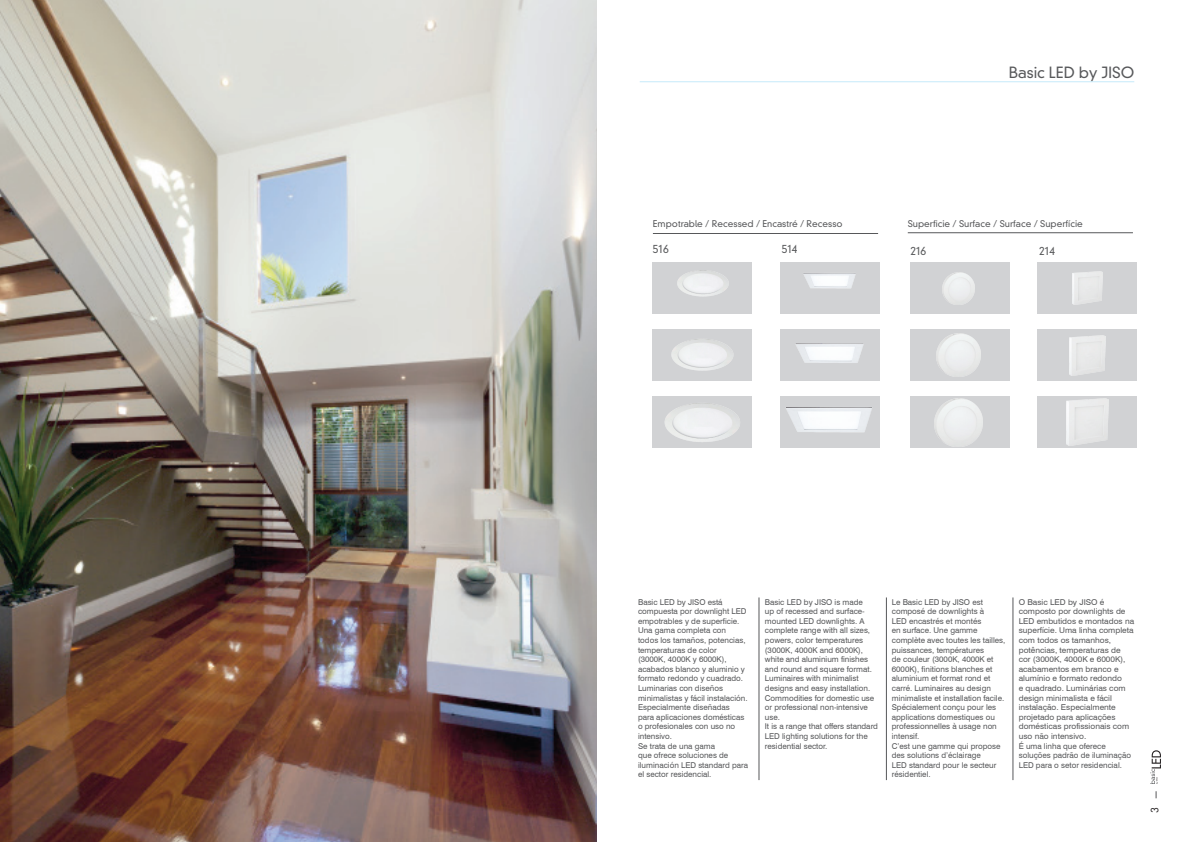
<style>
.page{position:relative;width:1191px;height:842px;background:#fff}
.page>*{position:absolute;margin:0;border:0;box-sizing:border-box;transform-origin:0 0}
.t1{font:300 15px "DIN Neuzeit Grotesk Std";color:#57585a}
.t2{font:300 11px "DIN Neuzeit Grotesk Std";color:#57585a}
.t3{font:10px "Futura Std";color:#231f20}
.t4{font:300 9px "DIN Neuzeit Grotesk Std";color:#57585a}
.t5{font:8px/9.6px "Swiss 721 BT";color:#57585a}
.t6{font:8px/9.6px "Swiss 721 BT";color:#57585a;scale:1.04 1}
</style>
<div class="page">
<svg style="left:1150px;top:750px;width:11px;height:34px"></svg>
<img style="left:0;top:0;width:597px;height:842px">
<hr style="left:758px;top:597px;width:1px;height:183px;background:#57585a">
<hr style="left:1012px;top:597px;width:1px;height:183px;background:#57585a">
<hr style="left:886px;top:597px;width:1px;height:183px;background:#57585a">
<hr style="left:639px;top:81px;width:495px;height:1px;background:#c6eafa">
<div style="left:653px;top:262px;width:99px;height:52px;background:#d1d2d4"></div>
<img style="left:677px;top:270px;width:52px;height:27px">
<div style="left:653px;top:329px;width:99px;height:52px;background:#d1d2d4"></div>
<img style="left:671px;top:340px;width:63px;height:31px">
<div style="left:653px;top:396px;width:99px;height:52px;background:#d1d2d4"></div>
<img style="left:664px;top:404px;width:76px;height:38px">
<div style="left:780px;top:262px;width:99px;height:52px;background:#d1d2d4"></div>
<img style="left:803px;top:273px;width:53px;height:16px">
<div style="left:780px;top:329px;width:99px;height:52px;background:#d1d2d4"></div>
<img style="left:795px;top:343px;width:69px;height:20px">
<div style="left:780px;top:396px;width:99px;height:52px;background:#d1d2d4"></div>
<img style="left:786px;top:407px;width:86px;height:26px">
<div style="left:910px;top:262px;width:99px;height:52px;background:#d1d2d4"></div>
<img style="left:942px;top:272px;width:32px;height:32px">
<div style="left:910px;top:329px;width:99px;height:52px;background:#d1d2d4"></div>
<img style="left:937px;top:333px;width:43px;height:44px">
<div style="left:910px;top:396px;width:99px;height:52px;background:#d1d2d4"></div>
<img style="left:934px;top:398px;width:48px;height:48px">
<div style="left:1037px;top:262px;width:100px;height:52px;background:#d1d2d4"></div>
<img style="left:1072px;top:272px;width:30px;height:33px">
<div style="left:1037px;top:329px;width:100px;height:52px;background:#d1d2d4"></div>
<img style="left:1069px;top:335px;width:36px;height:40px">
<div style="left:1037px;top:396px;width:100px;height:52px;background:#d1d2d4"></div>
<img style="left:1066px;top:399px;width:42px;height:46px">
<hr style="left:653px;top:233px;width:225px;height:1px;background:#57585a">
<hr style="left:907px;top:233px;width:226px;height:1px;background:#57585a">
<h1 class="t1" style="left:1008px;top:63px;width:127px">Basic LED by JISO</h1>
<p class="t4" style="left:653px;top:218px;width:191px">Empotrable / Recessed / Encastré / Recesso</p>
<p class="t4" style="left:907px;top:218px;width:177px">Superficie / Surface / Surface / Superfície</p>
<h2 class="t2" style="left:653px;top:242px;width:17px">516</h2>
<h2 class="t2" style="left:781px;top:242px;width:17px">514</h2>
<h2 class="t2" style="left:910px;top:244px;width:17px">216</h2>
<h2 class="t2" style="left:1039px;top:244px;width:17px">214</h2>
<p class="t5" style="left:638px;top:597px;width:112px">Basic LED by JISO está compuesta por downlight LED empotrables y de superficie.<br>Una gama completa con todos los tamaños, potencias, temperaturas de color<br>(3000K, 4000K y 6000K), acabados blanco y aluminio y formato redondo y cuadrado.<br>Luminarias con diseños minimalistas y fácil instalación.<br>Especialmente diseñadas<br>para aplicaciones domésticas o profesionales con uso no intensivo.<br>Se trata de una gama<br>que ofrece soluciones de iluminación LED standard para el sector residencial.</p>
<p class="t5" style="left:765px;top:597px;width:115px">Basic LED by JISO is made<br>up of recessed and surface&shy;mounted LED downlights. A complete range with all sizes, powers, color temperatures (3000K, 4000K and 6000K), white and aluminium finishes and round and square format.<br>Luminaires with minimalist designs and easy installation.<br>Commodities for domestic use or professional non-intensive use.<br>It is a range that offers standard<br>LED lighting solutions for the residential sector.</p>
<p class="t5" style="left:891px;top:597px;width:115px">Le Basic LED by JISO est composé de downlights à<br>LED encastrés et montés<br>en surface. Une gamme complète avec toutes les tailles, puissances, températures<br>de couleur (3000K, 4000K et<br>6000K), finitions blanches et aluminium et format rond et carré. Luminaires au design minimaliste et installation facile.<br>Spécialement conçu pour les applications domestiques ou professionnelles à usage non intensif.<br>C’est une gamme qui propose des solutions d’éclairage<br>LED standard pour le secteur résidentiel.</p>
<p class="t6" style="left:1018px;top:597px;width:113px">O Basic LED by JISO é composto por downlights de<br>LED embutidos e montados na superfície. Uma linha completa com todos os tamanhos, potências, temperaturas de cor (3000K, 4000K e 6000K), acabamentos em branco e alumínio e formato redondo<br>e quadrado. Luminárias com design minimalista e fácil instalação. Especialmente projetado para aplicações domésticas profissionais com uso não intensivo.<br>É uma linha que oferece soluções padrão de iluminação<br>LED para o setor residencial.</p>
<p class="t3" style="left:1148px;top:813px;width:8px;rotate:-90deg">3</p>
</div>
